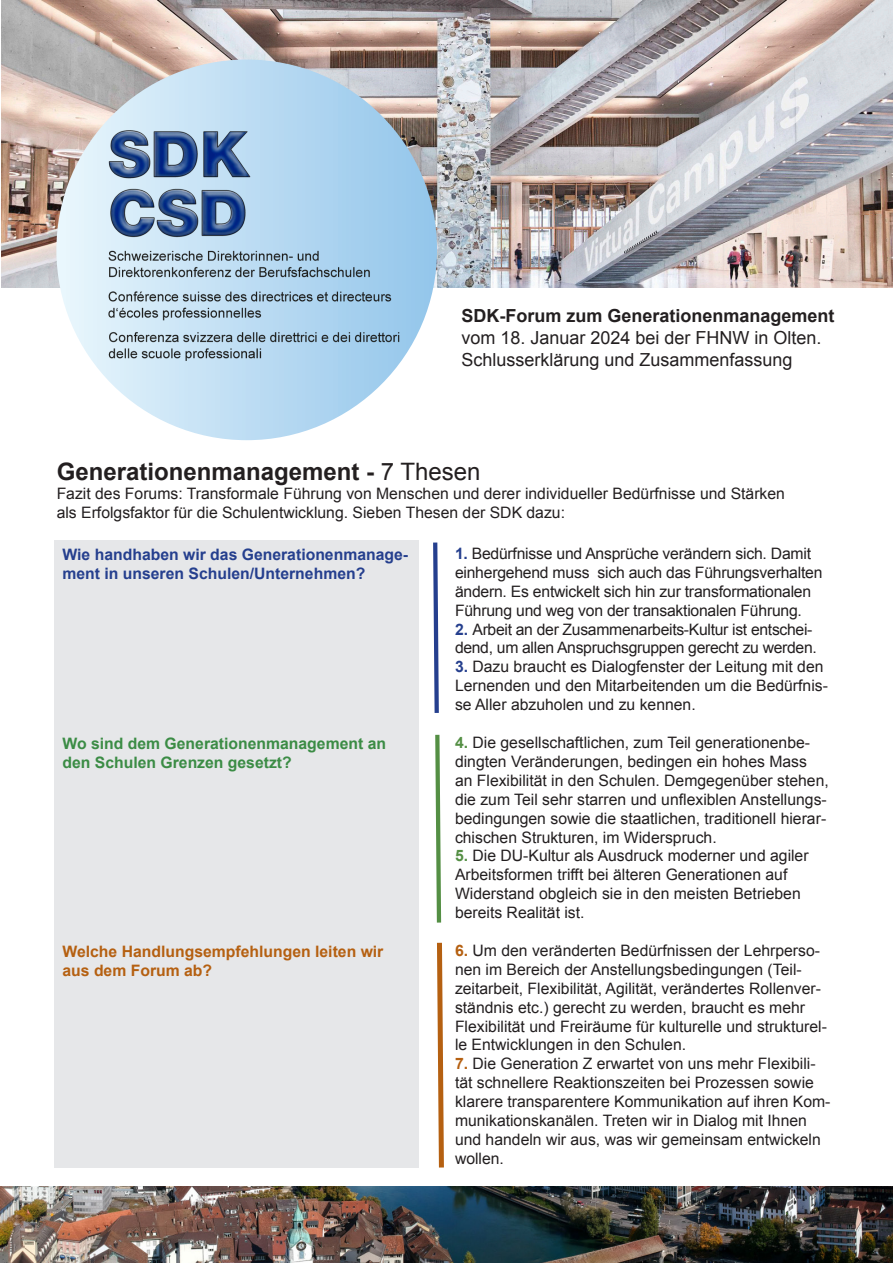
<style>
.page{position:relative;width:893px;height:1263px;background:#fff}
.page>*{position:absolute;margin:0;border:0;box-sizing:border-box;transform-origin:0 0}
.t1{font:700 24px "Arial";color:#231f20}
.t2{font:18px/21.6px "Arial";color:#231f20}
.t3{font:700 18px "Arial";color:#231f20}
.t4{font:15.75px/18.9px "Arial";color:#231f20}
.t5{font:15.75px/18.9px "Arial";letter-spacing:-.02em;color:#231f20}
.t6{font:700 15.75px/18.9px "Arial";color:#253f8e}
.t7{font:700 15.75px/18.9px "Arial";color:#3b8c45}
.t8{font:700 15.75px/18.9px "Arial";color:#b56011}
.s1{font-weight:400}
.s2{font-weight:700;color:#253f8e}
.s3{font-weight:700;color:#548f44}
.s4{font-weight:700;color:#b56011}
</style>
<div class="page">
<img style="left:1px;top:0;width:892px;height:287px">
<svg style="left:56px;top:60px;width:381px;height:380px;background:#c0def3"></svg>
<img style="left:83px;top:108px;width:336px;height:278px">
<img style="left:0;top:1186px;width:893px;height:77px">
<div style="left:54px;top:540px;width:365px;height:628px;background:#e6e7e9"></div>
<svg style="left:433px;top:542px;width:6px;height:171px"></svg>
<svg style="left:435px;top:735px;width:6px;height:187px"></svg>
<svg style="left:437px;top:943px;width:7px;height:224px"></svg>
<p class="t3" style="left:461px;top:304px;width:375px">SDK-Forum zum Generationenmanagement</p>
<p class="t2" style="left:461px;top:327px;width:362px">vom 18. Januar 2024 bei der FHNW in Olten.<br>Schlusserklärung und Zusammenfassung</p>
<p class="t1" style="left:57px;top:456px;width:425px">Generationenmanagement - <span class="s1">7 Thesen</span></p>
<p class="t4" style="left:57px;top:484px;width:730px">Fazit des Forums: Transformale Führung von Menschen und derer individueller Bedürfnisse und Stärken</p>
<p class="t4" style="left:57px;top:503px;width:510px">als Erfolgsfaktor für die Schulentwicklung. Sieben Thesen der SDK dazu:</p>
<p class="t6" style="left:63px;top:546px;width:347px">Wie handhaben wir das Generationenmanage&shy;ment in unseren Schulen/Unternehmen?</p>
<p class="t4" style="left:455px;top:544px;width:369px"><span class="s2">1.</span> Bedürfnisse und Ansprüche verändern sich. Damit einhergehend muss sich auch das Führungsverhalten ändern. Es entwickelt sich hin zur transformationalen Führung und weg von der transaktionalen Führung.</p>
<p class="t5" style="left:455px;top:620px;width:363px"><span class="s2">2.</span> Arbeit an der Zusammenarbeits-Kultur ist entschei&shy;dend, um allen Anspruchsgruppen gerecht zu werden.</p>
<p class="t4" style="left:455px;top:657px;width:375px"><span class="s2">3.</span> Dazu braucht es Dialogfenster der Leitung mit den<br>Lernenden und den Mitarbeitenden um die Bedürfnis&shy;se Aller abzuholen und zu kennen.</p>
<p class="t4" style="left:455px;top:733px;width:375px"><span class="s3">4.</span> Die gesellschaftlichen, zum Teil generationenbe&shy;dingten Veränderungen, bedingen ein hohes Mass<br>an Flexibilität in den Schulen. Demgegenüber stehen, die zum Teil sehr starren und unflexiblen Anstellungs&shy;bedingungen sowie die staatlichen, traditionell hierar&shy;chischen Strukturen, im Widerspruch.</p>
<p class="t4" style="left:455px;top:846px;width:355px"><span class="s3">5.</span> Die DU-Kultur als Ausdruck moderner und agiler Arbeitsformen trifft bei älteren Generationen auf Widerstand obgleich sie in den meisten Betrieben bereits Realität ist.</p>
<p class="t4" style="left:455px;top:941px;width:374px"><span class="s4">6.</span> Um den veränderten Bedürfnissen der Lehrperso&shy;nen im Bereich der Anstellungsbedingungen (Teil&shy;zeitarbeit, Flexibilität, Agilität, verändertes Rollenver&shy;ständnis etc.) gerecht zu werden, braucht es mehr Flexibilität und Freiräume für kulturelle und strukturel&shy;le Entwicklungen in den Schulen.</p>
<p class="t4" style="left:455px;top:1054px;width:377px"><span class="s4">7.</span> Die Generation Z erwartet von uns mehr Flexibili&shy;tät schnellere Reaktionszeiten bei Prozessen sowie klarere transparentere Kommunikation auf ihren Kom&shy;munikationskanälen. Treten wir in Dialog mit Ihnen und handeln wir aus, was wir gemeinsam entwickeln wollen.</p>
<p class="t7" style="left:63px;top:735px;width:325px">Wo sind dem Generationenmanagement an den Schulen Grenzen gesetzt?</p>
<p class="t8" style="left:63px;top:943px;width:322px">Welche Handlungsempfehlungen leiten wir aus dem Forum ab?</p>
</div>
